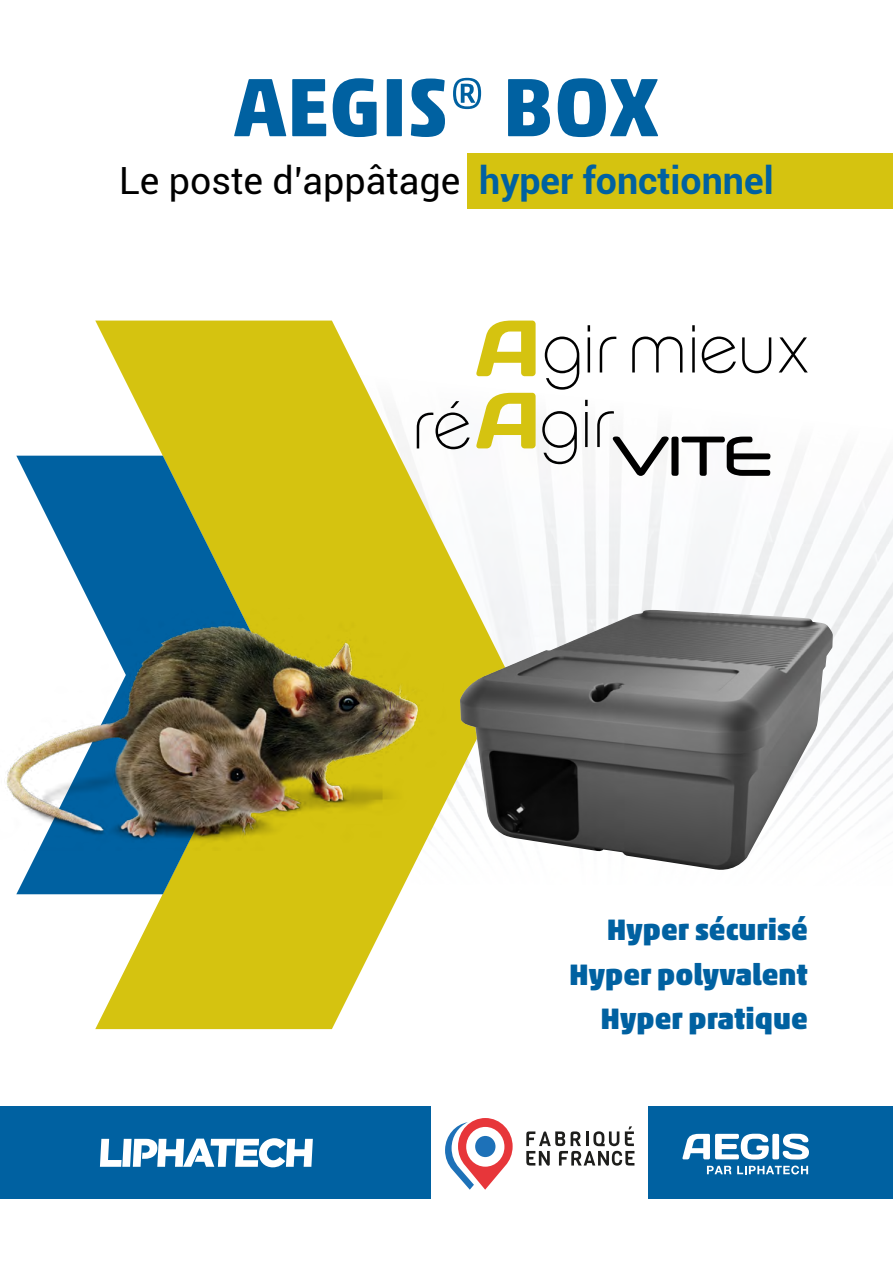
<style>
.page{position:relative;width:893px;height:1263px;background:#fff}
.page>*{position:absolute;margin:0;border:0;box-sizing:border-box;transform-origin:0 0}
.t1{font:700 84px "Akko Pro";color:#0061a1}
.t2{font:37.5px "Roboto";color:#000}
.t3{font:900 30px/44.5px "Akko Pro";color:#0061a1;text-align:right}
.s1{font-weight:400}
.s2{font-weight:700;color:#0061a1}
</style>
<div class="page">
<img style="left:509px;top:354px;width:384px;height:466px">
<div style="left:0;top:1106px;width:893px;height:93px;background:#0061a1"></div>
<svg style="left:95px;top:321px;width:414px;height:708px;fill:#d5c310"></svg>
<svg style="left:16px;top:456px;width:256px;height:438px;fill:#0061a1"></svg>
<img style="left:6px;top:609px;width:476px;height:241px">
<svg style="left:100px;top:1138px;width:213px;height:29px"></svg>
<img style="left:460px;top:610px;width:373px;height:264px">
<svg style="left:682px;top:1134px;width:127px;height:25px"></svg>
<svg style="left:707px;top:1166px;width:24px;height:8px"></svg>
<svg style="left:737px;top:1165px;width:71px;height:9px"></svg>
<div style="left:468px;top:154px;width:425px;height:55px;background:#d5c310"></div>
<svg style="left:545px;top:336px;width:34px;height:54px"></svg>
<svg style="left:588px;top:325px;width:2px;height:6px"></svg>
<hr style="left:588px;top:337px;width:2px;height:35px;background:#000">
<svg style="left:600px;top:336px;width:16px;height:36px"></svg>
<svg style="left:632px;top:336px;width:50px;height:36px"></svg>
<svg style="left:692px;top:325px;width:3px;height:6px"></svg>
<hr style="left:692px;top:337px;width:3px;height:35px;background:#000">
<svg style="left:702px;top:336px;width:34px;height:37px"></svg>
<svg style="left:742px;top:337px;width:29px;height:36px"></svg>
<svg style="left:779px;top:337px;width:29px;height:35px"></svg>
<svg style="left:542px;top:411px;width:35px;height:53px"></svg>
<svg style="left:585px;top:400px;width:3px;height:6px"></svg>
<hr style="left:585px;top:412px;width:3px;height:35px;background:#000">
<svg style="left:597px;top:410px;width:173px;height:66px"></svg>
<svg style="left:476px;top:321px;width:60px;height:55px"></svg>
<svg style="left:476px;top:393px;width:60px;height:55px"></svg>
<svg style="left:417px;top:401px;width:53px;height:48px"></svg>
<div style="left:432px;top:1104px;width:216px;height:98px;background:#fff"></div>
<svg style="left:526px;top:1126px;width:108px;height:40px"></svg>
<svg style="left:445px;top:1118px;width:68px;height:72px"></svg>
<div style="left:475px;top:1136px;width:21px;height:21px;background:#1d71b8;border-radius:50%"></div>
<h1 class="t1" style="left:234px;top:55px;width:427px">AEGIS<span class="s1">®</span> BOX</h1>
<p class="t2" style="left:119px;top:154px;width:656px">Le poste d’appâtage <span class="s2">hyper fonctionnel</span></p>
<p class="t3" style="left:569px;top:907px;width:240px">Hyper sécurisé<br>Hyper polyvalent<br>Hyper pratique</p>
</div>
